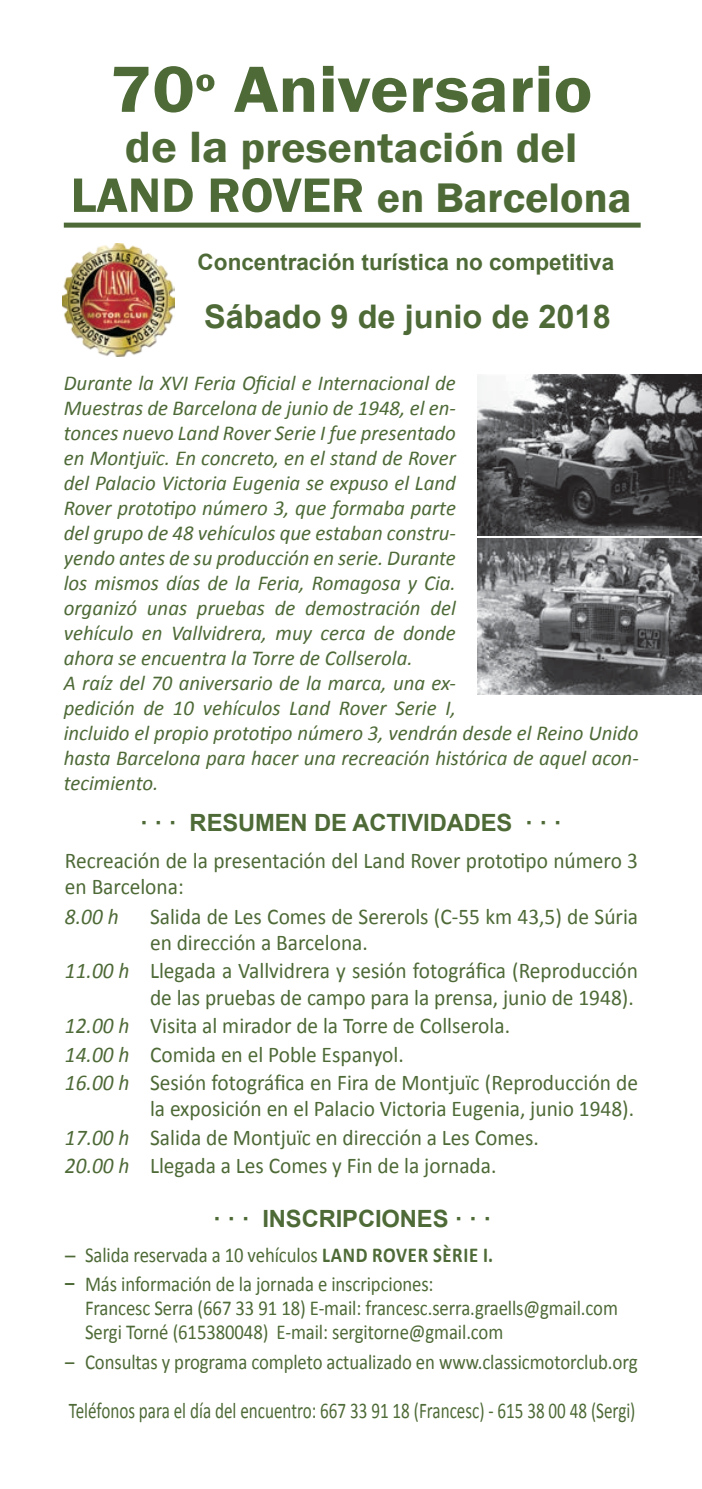
<style>
.page{position:relative;width:702px;height:1489px;background:#fff}
.page>*{position:absolute;margin:0;border:0;box-sizing:border-box;transform-origin:0 0}
.t1{font:600 67.5px "Franklin Gothic";color:#4e6a37;scale:1.08 1}
.t2{font:600 42.5px/50px "Franklin Gothic";color:#4e6a37;text-align:center;scale:1.08 1}
.t3{font:700 32.5px "Arial";color:#4e6a37}
.t4{font:700 23.75px "Arial";letter-spacing:-.005em;color:#4e6a37}
.t5{font:22.5px/28.2px "Calibri";color:#4e6a37;scale:.95 1}
.t6{font:22.5px "Calibri";color:#4e6a37;scale:.76 1}
.t7{font:700 22.5px "Arial";color:#4e6a37}
.t8{font:italic 22.5px "Calibri";color:#4e6a37;scale:.95 1}
.t9{font:italic 21.25px/25px "Calibri";color:#4e6a37}
.t10{font:21.25px/24.2px "Calibri";letter-spacing:-.005em;color:#4e6a37;scale:.88 1}
.s1{font-size:55px}
.s2{font-size:45px}
.s3{font-size:50px}
.s4{font-style:italic}
.s5{font-family:"Arial"}
.s6{font-weight:700}
</style>
<div class="page">
<img style="left:63px;top:243px;width:111px;height:113px">
<div style="left:64px;top:223px;width:576px;height:5px;background:#4e6a37"></div>
<img style="left:477px;top:374px;width:225px;height:161px">
<img style="left:477px;top:539px;width:225px;height:155px">
<h1 class="t1" style="left:109px;top:48px;width:449px">70<span class="s1">º</span> Aniversario</h1>
<h2 class="t2" style="left:71px;top:123px;width:521px"><span class="s2">de la</span> presentación del<br><span class="s3">LAND ROVER</span> en Barcelona</h2>
<p class="t7" style="left:198px;top:246px;width:418px">Concentración turística no competitiva</p>
<h3 class="t3" style="left:204px;top:294px;width:408px">Sábado 9 de junio de 2018</h3>
<p class="t9" style="left:64px;top:370px;width:576px">Durante la XVI Feria Oficial e Internacional de<br>Muestras de Barcelona de junio de 1948, el en-<br>tonces nuevo Land Rover Serie I fue presentado<br>en Montjuïc. En concreto, en el stand de Rover<br>del Palacio Victoria Eugenia se expuso el Land<br>Rover prototipo número 3, que formaba parte<br>del grupo de 48 vehículos que estaban constru-<br>yendo antes de su producción en serie. Durante<br>los mismos días de la Feria, Romagosa y Cia.<br>organizó unas pruebas de demostración del<br>vehículo en Vallvidrera, muy cerca de donde<br>ahora se encuentra la Torre de Collserola.<br>A raíz del 70 aniversario de la marca, una ex-<br>pedición de 10 vehículos Land Rover Serie I,<br>incluido el propio prototipo número 3, vendrán desde el Reino Unido hasta Barcelona para hacer una recreación histórica de aquel acon&shy;tecimiento.</p>
<p class="t4" style="left:140px;top:806px;width:423px">· · · RESUMEN DE ACTIVIDADES · · ·</p>
<p class="t5" style="left:65px;top:847px;width:604px;line-height:26.2px">Recreación de la presentación del Land Rover prototipo número 3 en Barcelona:</p>
<p class="t8" style="left:65px;top:901px;width:58px">8.00 h</p>
<p class="t5" style="left:150px;top:903px;width:515px;line-height:26.2px">Salida de Les Comes de Sererols (C-55 km 43,5) de Súria en dirección a Barcelona.</p>
<p class="t5" style="left:65px;top:957px;width:604px;line-height:26.2px;text-align:right"><span class="s4">11.00 h</span> Llegada a Vallvidrera y sesión fotográfica (Reproducción de las pruebas de campo para la prensa, junio de 1948).</p>
<p class="t5" style="left:65px;top:1011px;width:604px"><span class="s4">12.00 h</span> Visita al mirador de la Torre de Collserola.<br><span class="s4">14.00 h</span> Comida en el Poble Espanyol.<br><span class="s4">16.00 h</span> Sesión fotográfica en Fira de Montjuïc (Reproducción de</p>
<p class="t5" style="left:65px;top:1094px;width:600px;text-indent:85px">la exposición en el Palacio Victoria Eugenia, junio 1948).<br><span class="s4">17.00 h</span> Salida de Montjuïc en dirección a Les Comes.<br><span class="s4">20.00 h</span> Llegada a Les Comes y Fin de la jornada.</p>
<p class="t4" style="left:213px;top:1202px;width:280px">· · · INSCRIPCIONES · · ·</p>
<p class="t10" style="left:65px;top:1242px;width:488px"><span class="s5">–</span> Salida reservada a 10 vehículos <span class="s6">LAND ROVER SÈRIE I.</span></p>
<p class="t10" style="left:85px;top:1271px;width:607px;text-indent:-20px"><span class="s6">–</span> Más información de la jornada e inscripciones:<br>Francesc Serra (667 33 91 18) E-mail: francesc.serra.graells@gmail.com<br>Sergi Torné (615380048) E-mail: sergitorne@gmail.com</p>
<p class="t10" style="left:65px;top:1350px;width:652px">– Consultas y programa completo actualizado en www.classicmotorclub.org</p>
<p class="t6" style="left:69px;top:1396px;width:747px">Teléfonos para el día del encuentro: 667 33 91 18 (Francesc) - 615 38 00 48 (Sergi)</p>
</div>
